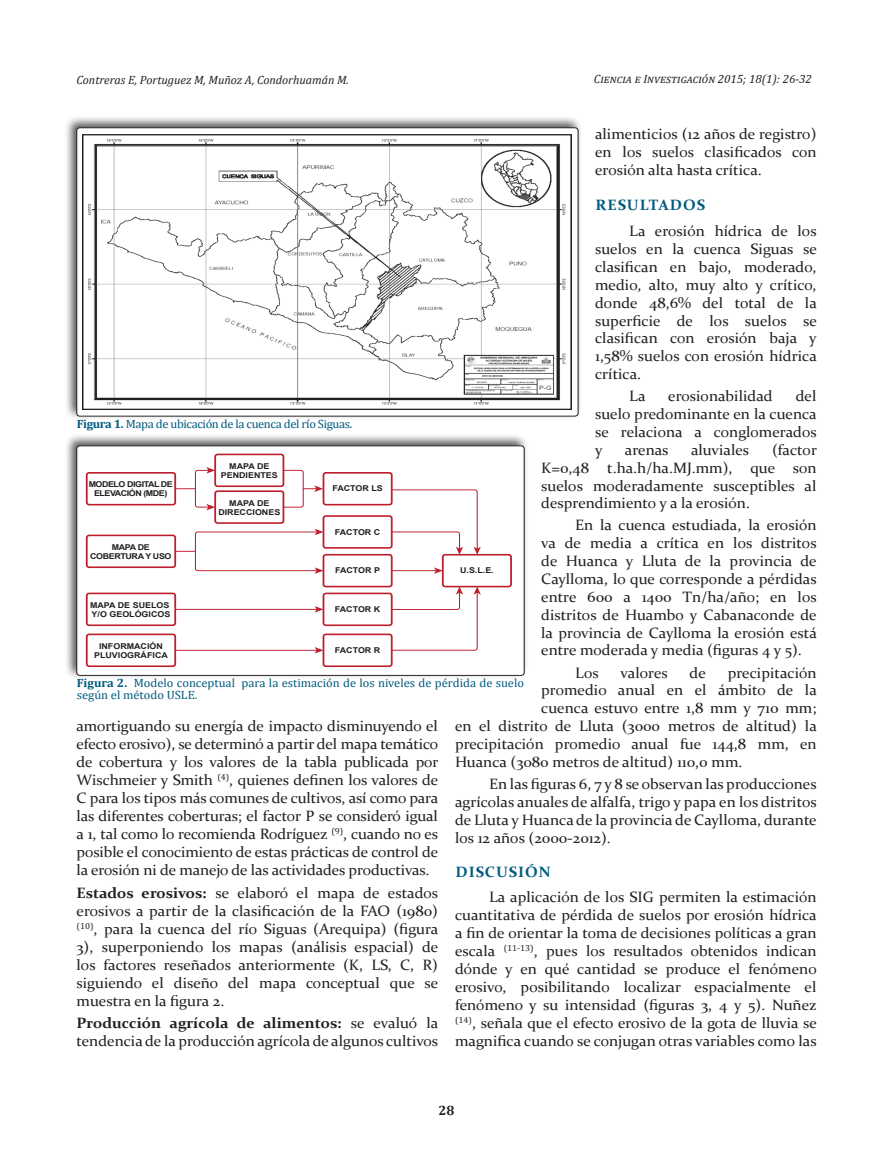
<style>
.page{position:relative;width:893px;height:1174px;background:#fff}
.page>*{position:absolute;margin:0;border:0;box-sizing:border-box;transform-origin:0 0}
.parrafo_gral{font:15px/17.9px "Constantia";color:#231f20;text-align:justify;scale:1.04 1}
.parrafo_sin_sangria{font:15px/18px "Constantia";color:#231f20;text-align:justify;scale:1.04 1}
.subtitulo{font:700 15px "Constantia";letter-spacing:.06em;color:#005b7f;scale:1.04 1}
.t1{font:700 13.5px "Cambria";color:#231f20}
.titulo_tabla_figura{font:12px/12px "Cambria";color:#005b7f;scale:1.04 1}
.titulo_tabla_figura-2{font:12px "Cambria";letter-spacing:-.03em;color:#005b7f;scale:1.04 1}
.encabezado_izq_minus{font:italic 12px "Cambria";color:#231f20}
.encabezado_versalita{font:italic 12px "Cambria";letter-spacing:.02em;color:#231f20}
.t2{font:700 7.95px/8.9px "Arial";color:#231f20;text-align:center;scale:1.11 1}
.t3{font:700 7.95px/8.9px "Arial";letter-spacing:-.05em;color:#231f20;text-align:center;scale:1.11 1}
.t4{font:700 7.95px/8.9px "Arial";letter-spacing:-.04em;color:#231f20;text-align:center;scale:1.11 1}
.s1{font-weight:700}
</style>
<div class="page">
<div style="left:64px;top:433px;width:464px;height:246px;background:#231f20;opacity:.75"></div>
<div style="left:77px;top:446px;width:447px;height:229px;background:#fff;border-radius:3px"></div>
<svg style="left:384px;top:586px;width:97px;height:65px"></svg>
<svg style="left:386px;top:489px;width:95px;height:65px"></svg>
<hr style="left:388px;top:570px;width:48px;height:1px;background:#be1d2c">
<svg style="left:434px;top:567px;width:8px;height:7px"></svg>
<svg style="left:175px;top:467px;width:39px;height:43px"></svg>
<svg style="left:176px;top:529px;width:147px;height:45px"></svg>
<hr style="left:175px;top:609px;width:142px;height:1px;background:#be1d2c">
<svg style="left:315px;top:606px;width:8px;height:6px"></svg>
<hr style="left:175px;top:650px;width:142px;height:1px;background:#be1d2c">
<svg style="left:315px;top:647px;width:8px;height:6px"></svg>
<svg style="left:283px;top:469px;width:40px;height:39px"></svg>
<div style="left:86px;top:472px;width:90px;height:33px;border:2px solid #be1d2c;border-radius:2px"></div>
<div style="left:323px;top:473px;width:69px;height:31px;background:#fff;border-radius:2px"></div>
<div style="left:323px;top:472px;width:70px;height:33px;border:2px solid #be1d2c;border-radius:2px"></div>
<div style="left:323px;top:516px;width:69px;height:32px;background:#fff;border-radius:2px"></div>
<div style="left:323px;top:515px;width:70px;height:34px;border:2px solid #be1d2c;border-radius:2px"></div>
<div style="left:323px;top:555px;width:69px;height:31px;background:#fff;border-radius:2px"></div>
<div style="left:323px;top:554px;width:70px;height:33px;border:2px solid #be1d2c;border-radius:2px"></div>
<div style="left:323px;top:593px;width:69px;height:32px;background:#fff;border-radius:2px"></div>
<div style="left:323px;top:592px;width:70px;height:34px;border:2px solid #be1d2c;border-radius:2px"></div>
<div style="left:323px;top:634px;width:69px;height:32px;background:#fff;border-radius:2px"></div>
<div style="left:323px;top:633px;width:70px;height:34px;border:2px solid #be1d2c;border-radius:2px"></div>
<div style="left:442px;top:554px;width:70px;height:33px;border:2px solid #be1d2c;border-radius:2px"></div>
<div style="left:214px;top:453px;width:70px;height:34px;border:2px solid #be1d2c;border-radius:2px"></div>
<div style="left:214px;top:490px;width:70px;height:34px;border:2px solid #be1d2c;border-radius:2px"></div>
<div style="left:86px;top:592px;width:90px;height:34px;border:2px solid #be1d2c;border-radius:2px"></div>
<div style="left:86px;top:633px;width:90px;height:34px;border:2px solid #be1d2c;border-radius:2px"></div>
<div style="left:86px;top:534px;width:90px;height:34px;border:2px solid #be1d2c;border-radius:2px"></div>
<div style="left:77px;top:445px;width:447px;height:230px;border:1px solid #231f20;border-radius:3px"></div>
<div style="left:64px;top:115px;width:518px;height:305px;background:#231f20;opacity:.75"></div>
<div style="left:77px;top:128px;width:501px;height:288px;background:#fff;border-radius:3px"></div>
<img style="left:82px;top:135px;width:490px;height:275px">
<div style="left:77px;top:128px;width:501px;height:288px;border:1px solid #231f20;border-radius:3px"></div>
<p class="encabezado_izq_minus" style="left:77px;top:71px;width:274px">Contreras E, Portuguez M, Muñoz A, Condorhuamán M.</p>
<p class="encabezado_versalita" style="left:594px;top:71px;width:219px">Ciencia e Investigación 2015; 18(1): 26-32</p>
<p class="parrafo_sin_sangria" style="left:595px;top:124px;width:215px">alimenticios (12 años de registro) en los suelos clasificados con erosión alta hasta crítica.</p>
<p class="subtitulo" style="left:596px;top:194px;width:107px">RESULTADOS</p>
<p class="parrafo_gral" style="left:595px;top:221px;width:215px;text-indent:34px">La erosión hídrica de los suelos en la cuenca Siguas se clasifican en bajo, moderado, medio, alto, muy alto y crítico, donde 48,6% del total de la superficie de los suelos se clasifican con erosión baja y 1,58% suelos con erosión hídrica crítica.</p>
<p class="parrafo_gral" style="left:629px;top:386px;width:17px">La</p>
<p class="parrafo_gral" style="left:668px;top:386px;width:102px">erosionabilidad</p>
<p class="parrafo_gral" style="left:595px;top:386px;width:215px;text-indent:201px">del suelo predominante en la cuenca se relaciona a conglomerados y</p>
<p class="titulo_tabla_figura-2" style="left:77px;top:416px;width:267px"><span class="s1">Figura 1.</span> Mapa de ubicación de la cuenca del río Siguas.</p>
<p class="parrafo_gral" style="left:541px;top:440px;width:267px;text-indent:231px">(factor K=0,48 t.ha.h/ha.MJ.mm), que son suelos moderadamente susceptibles al desprendimiento y a la erosión.</p>
<p class="parrafo_gral" style="left:541px;top:516px;width:266px;text-indent:34px">En la cuenca estudiada, la erosión va de media a crítica en los distritos de Huanca y Lluta de la provincia de Caylloma, lo que corresponde a pérdidas entre 600 a 1400 Tn/ha/año; en los distritos de Huambo y Cabanaconde de la provincia de Caylloma la erosión está entre moderada y media (figuras 4 y 5).</p>
<p class="parrafo_gral" style="left:575px;top:663px;width:24px">Los</p>
<p class="parrafo_gral" style="left:621px;top:663px;width:47px">valores</p>
<p class="parrafo_gral" style="left:690px;top:663px;width:17px">de</p>
<p class="parrafo_gral" style="left:728px;top:663px;width:87px">precipitación</p>
<p class="parrafo_gral" style="left:541px;top:680px;width:266px">promedio anual en el ámbito de la</p>
<p class="parrafo_gral" style="left:541px;top:698px;width:266px">cuenca estuvo entre 1,8 mm y 710 mm;</p>
<p class="parrafo_gral" style="left:455px;top:716px;width:349px">en el distrito de Lluta (3000 metros de altitud) la</p>
<p class="parrafo_gral" style="left:455px;top:734px;width:349px">precipitación promedio anual fue 144,8 mm, en</p>
<p class="parrafo_gral" style="left:455px;top:752px;width:278px">Huanca (3080 metros de altitud) 110,0 mm.</p>
<p class="parrafo_gral" style="left:455px;top:774px;width:349px;text-indent:34px">En las figuras 6, 7 y 8 se observan las producciones agrícolas anuales de alfalfa, trigo y papa en los distritos de Lluta y Huanca de la provincia de Caylloma, durante los 12 años (2000-2012).</p>
<p class="subtitulo" style="left:455px;top:862px;width:93px">DISCUSIÓN</p>
<p class="parrafo_gral" style="left:455px;top:887px;width:349px;text-indent:34px">La aplicación de los SIG permiten la estimación cuantitativa de pérdida de suelos por erosión hídrica a fin de orientar la toma de decisiones políticas a gran escala <sup>(11-13)</sup>, pues los resultados obtenidos indican dónde y en qué cantidad se produce el fenómeno erosivo, posibilitando localizar espacialmente el fenómeno y su intensidad (figuras 3, 4 y 5). Nuñez <sup>(14)</sup>, señala que el efecto erosivo de la gota de lluvia se magnifica cuando se conjugan otras variables como las</p>
<p class="parrafo_gral" style="left:625px;top:440px;width:43px">arenas</p>
<p class="parrafo_gral" style="left:691px;top:440px;width:57px">aluviales</p>
<p class="t2" style="left:221px;top:462px;width:53px">MAPA DE<br>PENDIENTES</p>
<p class="t2" style="left:218px;top:499px;width:57px">MAPA DE<br>DIRECCIONES</p>
<p class="t3" style="left:89px;top:480px;width:77px">MODELO DIGITAL DE<br>ELEVACIÓN (MDE)</p>
<p class="t2" style="left:332px;top:484px;width:47px">FACTOR LS</p>
<p class="t2" style="left:335px;top:527px;width:42px">FACTOR C</p>
<p class="t2" style="left:335px;top:566px;width:42px">FACTOR P</p>
<p class="t2" style="left:335px;top:605px;width:42px">FACTOR K</p>
<p class="t2" style="left:335px;top:646px;width:42px">FACTOR R</p>
<p class="t4" style="left:90px;top:543px;width:75px">MAPA DE<br>COBERTURA Y USO</p>
<p class="t2" style="left:460px;top:566px;width:32px">U.S.L.E.</p>
<p class="t2" style="left:90px;top:601px;width:74px;text-align:left">MAPA DE SUELOS<br>Y/O GEOLÓGICOS</p>
<p class="t2" style="left:94px;top:642px;width:68px">INFORMACIÓN<br>PLUVIOGRÁFICA</p>
<p class="titulo_tabla_figura" style="left:77px;top:676px;width:432px"><span class="s1">Figura 2.</span> Modelo conceptual para la estimación de los niveles de pérdida de suelo según el método USLE.</p>
<p class="parrafo_sin_sangria" style="left:77px;top:716px;width:350px">amortiguando su energía de impacto disminuyendo el efecto erosivo), se determinó a partir del mapa temático de cobertura y los valores de la tabla publicada por Wischmeier y Smith <sup>(4)</sup>, quienes definen los valores de C para los tipos más comunes de cultivos, así como para las diferentes coberturas; el factor P se consideró igual a 1, tal como lo recomienda Rodríguez <sup>(9)</sup>, cuando no es posible el conocimiento de estas prácticas de control de la erosión ni de manejo de las actividades productivas.</p>
<p class="parrafo_sin_sangria" style="left:77px;top:882px;width:349px"><span class="s1">Estados erosivos:</span> se elaboró el mapa de estados erosivos a partir de la clasificación de la FAO (1980) <sup>(10)</sup>, para la cuenca del río Siguas (Arequipa) (figura 3), superponiendo los mapas (análisis espacial) de los factores reseñados anteriormente (K, LS, C, R) siguiendo el diseño del mapa conceptual que se muestra en la figura 2.</p>
<p class="parrafo_sin_sangria" style="left:77px;top:1013px;width:349px"><span class="s1">Producción agrícola de alimentos:</span> se evaluó la tendencia de la producción agrícola de algunos cultivos</p>
<p class="t1" style="left:438px;top:1100px;width:17px">28</p>
</div>
